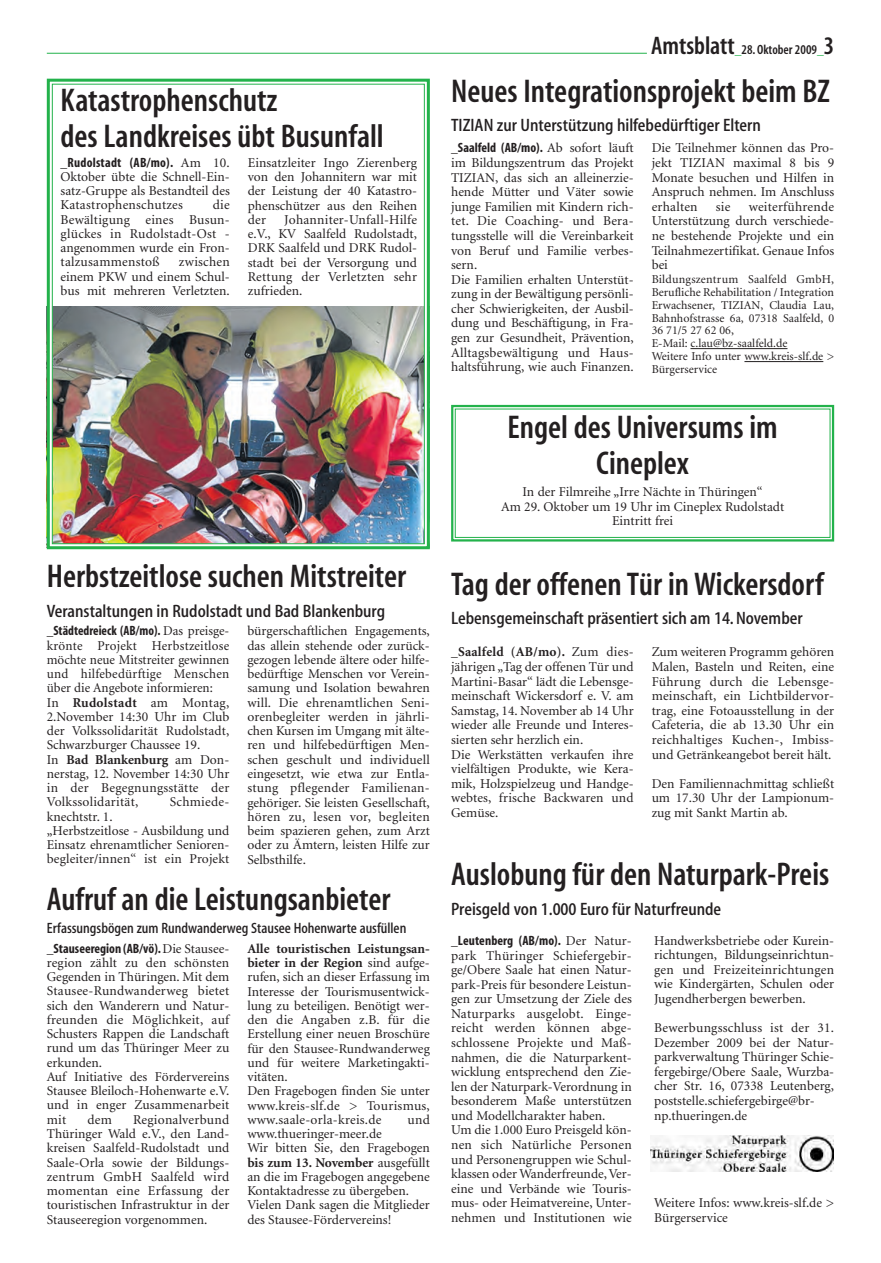
<style>
.page{position:relative;width:881px;height:1263px;background:#fff}
.page>*{position:absolute;margin:0;border:0;box-sizing:border-box;transform-origin:0 0}
.t1{font:33px/35.7px "Myriad MM.565.wt.300.wd";color:#231f20}
.t2{font:18px "Myriad MM.500.wt.400.wd";color:#231f20}
.t3{font:15px "Myriad MM.500.wt.400.wd";color:#231f20;scale:.95 1}
.t4{font:13.5px/14.2px "Minion";color:#231f20;text-align:justify}
.t5{font:13.5px "Myriad MM.700.wt.300.wd";color:#231f20}
.t6{font:13.5px "Myriad MM.565.wt.300.wd";color:#231f20}
.t7{font:13.5px "Minion";letter-spacing:.02em;color:#231f20}
.t8{font:12px/12.9px "Minion";color:#231f20}
.s1{font-family:"Minion"}
.s2{font-weight:700}
.s3{font-size:25.5px}
.s4{color:#23b24b}
</style>
<div class="page">
<img style="left:54px;top:307px;width:368px;height:235px">
<hr style="left:47px;top:53px;width:599px;height:1px;background:#23b24b">
<img style="left:650px;top:1136px;width:182px;height:35px">
<div style="left:47px;top:79px;width:382px;height:470px;border:3px solid #23b24b"></div>
<hr style="left:690px;top:348px;width:97px;height:1px;background:#231f20">
<hr style="left:744px;top:361px;width:79px;height:1px;background:#231f20">
<div style="left:451px;top:405px;width:382px;height:136px;border:2px solid #23b24b"></div>
<div style="left:454px;top:409px;width:376px;height:129px;border:1px solid #23b24b"></div>
<h1 class="t1" style="left:61px;top:86px;width:324px">Katastrophenschutz<br>des Landkreises übt Busunfall</h1>
<p class="t5" style="left:61px;top:157px;width:171px">_Rudolstadt (AB/mo). <span class="s1">Am 10.</span></p>
<p class="t4" style="left:61px;top:171px;width:171px">Oktober übte die Schnell-Ein&shy;satz-Gruppe als Bestandteil des Katastrophenschutzes</p>
<p class="t4" style="left:248px;top:156px;width:171px">Einsatzleiter Ingo Zierenberg von den Johannitern war mit der Leistung der 40 Katastro&shy;phenschützer aus den Reihen der</p>
<p class="t4" style="left:61px;top:199px;width:171px;text-indent:152px">die Bewältigung eines Busun&shy;glückes in Rudolstadt-Ost - angenommen wurde ein Fron&shy;talzusammenstoß</p>
<p class="t4" style="left:248px;top:213px;width:171px;text-indent:36px">Johanniter-Unfall-Hilfe e.V., KV Saalfeld Rudolstadt, DRK Saalfeld und DRK Rudol&shy;stadt bei der Versorgung und Rettung der Verletzten sehr zufrieden.</p>
<p class="t4" style="left:61px;top:256px;width:171px;text-indent:118px">zwischen einem PKW und einem Schul&shy;bus mit mehreren Verletzten.</p>
<h1 class="t1" style="left:47px;top:561px;width:361px">Herbstzeitlose suchen Mitstreiter</h1>
<h2 class="t2" style="left:47px;top:604px;width:339px">Veranstaltungen in Rudolstadt und Bad Blankenburg</h2>
<p class="t5" style="left:47px;top:626px;width:184px">_Städtedreieck (AB/mo). <span class="s1">Das preisge-</span></p>
<p class="t4" style="left:47px;top:639px;width:184px;text-align:left">krönte Projekt Herbstzeitlose möchte neue Mitstreiter gewinnen und hilfebedürftige Menschen über die Angebote informieren:<br>In <span class="s2">Rudolstadt</span> am Montag,<br>2.November 14:30 Uhr im Club der Volkssolidarität Rudolstadt,<br>Schwarzburger Chaussee 19.<br>In <span class="s2">Bad Blankenburg</span> am Don&shy;nerstag, 12. November 14:30 Uhr in der Begegnungsstätte der<br>Volkssolidarität,</p>
<p class="t4" style="left:247px;top:625px;width:184px">bürgerschaftlichen Engagements, das allein stehende oder zurück&shy;gezogen lebende ältere oder hilfe&shy;bedürftige Menschen vor Verein&shy;samung und Isolation bewahren will. Die ehrenamtlichen Seni&shy;orenbegleiter werden in jährli&shy;chen Kursen im Umgang mit älte&shy;ren und hilfebedürftigen Men&shy;schen geschult und individuell eingesetzt, wie etwa zur Entla&shy;stung pflegender Familienan&shy;gehöriger. Sie leisten Gesellschaft, hören zu, lesen vor, begleiten beim spazieren gehen, zum Arzt oder zu Ämtern, leisten Hilfe zur Selbsthilfe.</p>
<p class="t7" style="left:170px;top:797px;width:61px">Schmiede-</p>
<p class="t4" style="left:47px;top:810px;width:184px;text-align:left">knechtstr. 1.<br>„Herbstzeitlose - Ausbildung und<br>Einsatz ehrenamtlicher Senioren&shy;begleiter/innen“ ist ein Projekt</p>
<h1 class="t1" style="left:47px;top:884px;width:345px">Aufruf an die Leistungsanbieter</h1>
<p class="t3" style="left:47px;top:923px;width:380px">Erfassungsbögen zum Rundwanderweg Stausee Hohenwarte ausfüllen</p>
<p class="t5" style="left:47px;top:943px;width:184px">_Stauseeregion (AB/vö).<span class="s1">Die Stausee-</span></p>
<p class="t4" style="left:47px;top:956px;width:184px;text-align:left">region zählt zu den schönsten<br>Gegenden in Thüringen. Mit dem<br>Stausee-Rundwanderweg bietet sich den Wanderern und Natur&shy;freunden die Möglichkeit, auf<br>Schusters Rappen die Landschaft rund um das Thüringer Meer zu erkunden.<br>Auf Initiative des Fördervereins<br>Stausee Bleiloch-Hohenwarte e.V. und in enger Zusammenarbeit mit</p>
<p class="t4" style="left:247px;top:942px;width:184px;text-align:left"><span class="s2">Alle touristischen Leistungsan&shy;bieter in der Region</span> sind aufge&shy;rufen, sich an dieser Erfassung im<br>Interesse der Tourismusentwick&shy;lung zu beteiligen. Benötigt wer&shy;den die Angaben z.B. für die<br>Erstellung einer neuen Broschüre für den Stausee-Rundwanderweg und für weitere Marketingakti&shy;vitäten.<br>Den Fragebogen finden Sie unter www.kreis-slf.de &gt; Tourismus, www.saale-orla-kreis.de</p>
<p class="t4" style="left:47px;top:1113px;width:184px;text-indent:86px">Regionalverbund Thüringer Wald e.V., den Land&shy;kreisen Saalfeld-Rudolstadt und Saale-Orla sowie der Bildungs&shy;zentrum GmbH Saalfeld wird momentan eine Erfassung der touristischen Infrastruktur in der Stauseeregion vorgenommen.</p>
<p class="t4" style="left:87px;top:1113px;width:26px">dem</p>
<p class="t4" style="left:407px;top:1113px;width:24px">und</p>
<p class="t4" style="left:247px;top:1128px;width:184px;text-align:left">www.thueringer-meer.de<br>Wir bitten Sie, den Fragebogen <span class="s2">bis zum 13. November</span> ausgefüllt an die im Fragebogen angegebene<br>Kontaktadresse zu übergeben.<br>Vielen Dank sagen die Mitglieder des Stausee-Fördervereins!</p>
<p class="t6" style="left:651px;top:44px;width:184px"><span class="s3">Amtsblatt</span><span class="s4">_</span>28. Oktober 2009<span class="s4">_</span><span class="s3">3</span></p>
<h1 class="t1" style="left:451px;top:76px;width:380px">Neues Integrationsprojekt beim BZ</h1>
<h2 class="t2" style="left:451px;top:119px;width:311px">TIZIAN zur Unterstützung hilfebedürftiger Eltern</h2>
<p class="t5" style="left:451px;top:143px;width:184px">_Saalfeld (AB/mo). <span class="s1">Ab sofort läuft</span></p>
<p class="t4" style="left:451px;top:156px;width:184px;text-align:left">im Bildungszentrum das Projekt<br>TIZIAN, das sich an alleinerzie&shy;hende Mütter und Väter sowie junge Familien mit Kindern rich&shy;tet. Die Coaching- und Bera&shy;tungsstelle will die Vereinbarkeit von Beruf und Familie verbes&shy;sern.<br>Die Familien erhalten Unterstüt&shy;zung in der Bewältigung persönli&shy;cher Schwierigkeiten, der Ausbil&shy;dung und Beschäftigung, in Fra&shy;gen zur Gesundheit, Prävention,<br>Alltagsbewältigung und Haus&shy;haltsführung, wie auch Finanzen.</p>
<p class="t4" style="left:651px;top:142px;width:184px">Die Teilnehmer können das Pro&shy;jekt TIZIAN maximal 8 bis 9<br>Monate besuchen und Hilfen in Anspruch nehmen. Im Anschluss erhalten</p>
<p class="t4" style="left:651px;top:200px;width:184px;text-indent:97px">weiterführende Unterstützung durch verschiede&shy;ne bestehende Projekte und ein Teilnahmezertifikat. Genaue Infos bei</p>
<p class="t8" style="left:651px;top:273px;width:184px">Bildungszentrum Saalfeld GmbH,<br>Berufliche Rehabilitation / Integration<br>Erwachsener, TIZIAN, Claudia Lau,<br>Bahnhofstrasse 6a, 07318 Saalfeld, 0<br>36 71/5 27 62 06,<br>E-Mail: c.lau@bz-saalfeld.de<br>Weitere Info unter www.kreis-slf.de &gt;<br>Bürgerservice</p>
<p class="t4" style="left:715px;top:200px;width:16px">sie</p>
<h1 class="t1" style="left:507px;top:412px;width:272px;text-align:center">Engel des Universums im<br>Cineplex</h1>
<p class="t4" style="left:501px;top:486px;width:284px;text-align:center">In der Filmreihe „Irre Nächte in Thüringen“<br>Am 29. Oktober um 19 Uhr im Cineplex Rudolstadt<br>Eintritt frei</p>
<h1 class="t1" style="left:451px;top:569px;width:374px">Tag der offenen Tür in Wickersdorf</h1>
<h2 class="t2" style="left:451px;top:612px;width:353px">Lebensgemeinschaft präsentiert sich am 14. November</h2>
<p class="t4" style="left:451px;top:646px;width:184px;text-align:left"><span class="s2">_Saalfeld (AB/mo).</span> Zum dies&shy;jährigen „Tag der offenen Tür und<br>Martini-Basar“ lädt die Lebensge&shy;meinschaft Wickersdorf e. V. am<br>Samstag, 14. November ab 14 Uhr wieder alle Freunde und Interes&shy;sierten sehr herzlich ein.<br>Die Werkstätten verkaufen ihre vielfältigen Produkte, wie Kera&shy;mik, Holzspielzeug und Handge&shy;webtes, frische Backwaren und<br>Gemüse.</p>
<p class="t4" style="left:651px;top:646px;width:184px">Zum weiteren Programm gehören Malen, Basteln und Reiten, eine Führung durch die Lebensge&shy;meinschaft, ein Lichtbildervor&shy;trag, eine Fotoausstellung in der Cafeteria, die ab 13.30 Uhr ein reichhaltiges Kuchen-, Imbiss&shy;und Getränkeangebot bereit hält.</p>
<p class="t4" style="left:651px;top:777px;width:184px">Den Familiennachmittag schließt um 17.30 Uhr der Lampionum&shy;zug mit Sankt Martin ab.</p>
<h1 class="t1" style="left:451px;top:859px;width:379px">Auslobung für den Naturpark-Preis</h1>
<h2 class="t2" style="left:451px;top:902px;width:271px">Preisgeld von 1.000 Euro für Naturfreunde</h2>
<p class="t5" style="left:451px;top:935px;width:182px">_Leutenberg (AB/mo). <span class="s1">Der Natur-</span></p>
<p class="t4" style="left:451px;top:949px;width:182px;text-align:left">park Thüringer Schiefergebir&shy;ge/Obere Saale hat einen Natur&shy;park-Preis für besondere Leistun&shy;gen zur Umsetzung der Ziele des<br>Naturparks ausgelobt. Einge&shy;reicht werden können abge&shy;schlossene Projekte und Maß&shy;nahmen, die die Naturparkent&shy;wicklung entsprechend den Zie&shy;len der Naturpark-Verordnung in besonderem Maße unterstützen und Modellcharakter haben.<br>Um die 1.000 Euro Preisgeld kön&shy;nen sich Natürliche Personen und Personengruppen wie Schul&shy;klassen oder Wanderfreunde, Ver&shy;eine und Verbände wie Touris&shy;mus- oder Heimatvereine, Unter&shy;nehmen und Institutionen wie</p>
<p class="t4" style="left:654px;top:934px;width:181px">Handwerksbetriebe oder Kurein&shy;richtungen, Bildungseinrichtun&shy;gen und Freizeiteinrichtungen wie Kindergärten, Schulen oder Jugendherbergen bewerben.</p>
<p class="t4" style="left:654px;top:1021px;width:181px;text-align:left">Bewerbungsschluss ist der 31.<br>Dezember 2009 bei der Natur&shy;parkverwaltung Thüringer Schie&shy;fergebirge/Obere Saale, Wurzba&shy;cher Str. 16, 07338 Leutenberg, poststelle.schiefergebirge@br&shy;np.thueringen.de</p>
<p class="t4" style="left:654px;top:1196px;width:181px">Weitere Infos: www.kreis-slf.de &gt;<br>Bürgerservice</p>
</div>
